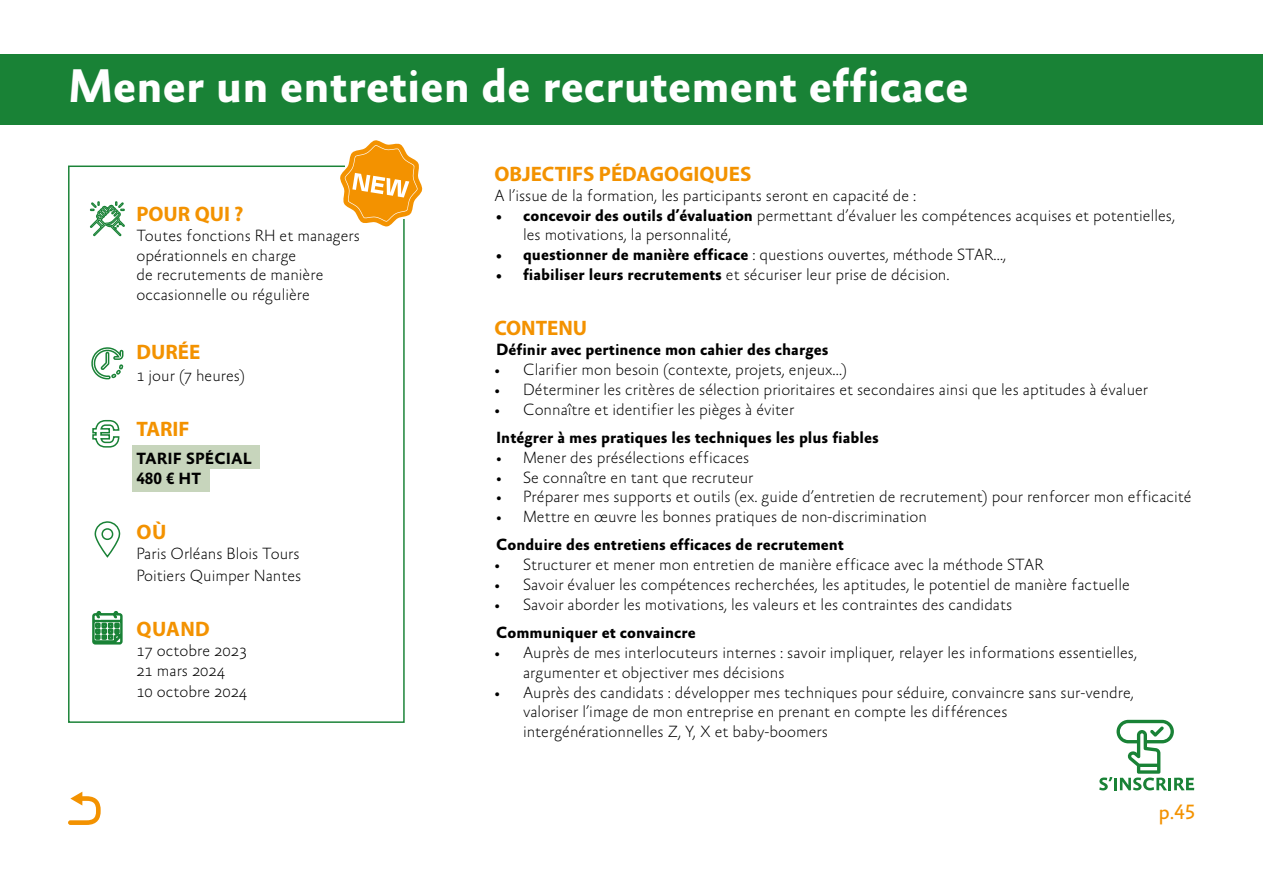
<style>
.page{position:relative;width:1263px;height:893px;background:#fff}
.page>*{position:absolute;margin:0;border:0;box-sizing:border-box;transform-origin:0 0}
.t1{font:700 48px "Absara Sans TF";color:#fff}
.t2{font:700 21px "Myriad Pro";color:#f39200}
.t3{font:21px "Absara Sans TF";color:#f39200}
.t4{font:100 16.5px/19.8px "Absara Sans";color:#000}
.t5{font:700 16.5px/19.8px "Absara Sans TF";color:#000}
.s1{font-family:"Absara Sans TF";font-weight:700}
</style>
<div class="page">
<div style="left:132px;top:446px;width:127px;height:23px;background:#c7d5bc"></div>
<div style="left:132px;top:468px;width:78px;height:24px;background:#c7d5bc"></div>
<svg style="left:1099px;top:720px;width:95px;height:70px"></svg>
<div style="left:0;top:54px;width:1263px;height:71px;background:#198236"></div>
<div style="left:68px;top:166px;width:337px;height:557px;border:2px solid #198236"></div>
<svg style="left:92px;top:419px;width:28px;height:29px"></svg>
<svg style="left:91px;top:347px;width:33px;height:33px"></svg>
<svg style="left:92px;top:611px;width:31px;height:34px"></svg>
<svg style="left:94px;top:521px;width:27px;height:37px"></svg>
<svg style="left:89px;top:201px;width:36px;height:36px"></svg>
<svg style="left:68px;top:792px;width:33px;height:33px"></svg>
<svg style="left:340px;top:140px;width:83px;height:87px"></svg>
<h1 class="t1" style="left:68px;top:61px;width:902px">Mener un entretien de recrutement efficace</h1>
<p class="t2" style="left:136px;top:200px;width:109px">POUR QUI ?</p>
<p class="t4" style="left:136px;top:226px;width:225px">Toutes fonctions RH et managers opérationnels en charge<br>de recrutements de manière occasionnelle ou régulière</p>
<p class="t2" style="left:136px;top:338px;width:65px">DURÉE</p>
<p class="t4" style="left:136px;top:366px;width:110px">1 jour (7 heures)</p>
<p class="t2" style="left:136px;top:415px;width:55px">TARIF</p>
<p class="t5" style="left:136px;top:450px;width:117px">TARIF SPÉCIAL<br>480 € HT</p>
<p class="t2" style="left:137px;top:519px;width:31px">OÙ</p>
<p class="t4" style="left:136px;top:544px;width:167px;line-height:21.6px">Paris Orléans Blois Tours<br>Poitiers Quimper Nantes</p>
<p class="t2" style="left:137px;top:615px;width:75px">QUAND</p>
<p class="t4" style="left:136px;top:641px;width:112px">17 octobre 2023<br>21 mars 2024</p>
<p class="t4" style="left:136px;top:683px;width:112px">10 octobre 2024</p>
<p class="t2" style="left:494px;top:160px;width:259px">OBJECTIFS PÉDAGOGIQUES</p>
<p class="t4" style="left:494px;top:186px;width:423px">A l’issue de la formation, les participants seront en capacité de :</p>
<p class="t4" style="left:523px;top:206px;width:654px;text-indent:-27px"><span class="s1">• concevoir des outils d’évaluation</span> permettant d’évaluer les compétences acquises et potentielles, les motivations, la personnalité,</p>
<p class="t4" style="left:496px;top:246px;width:512px"><span class="s1">• questionner de manière efficace</span> : questions ouvertes, méthode STAR…,</p>
<p class="t4" style="left:496px;top:265px;width:455px"><span class="s1">• fiabiliser leurs recrutements</span> et sécuriser leur prise de décision.</p>
<p class="t2" style="left:494px;top:315px;width:94px">CONTENU</p>
<p class="t5" style="left:496px;top:341px;width:334px">Définir avec pertinence mon cahier des charges</p>
<p class="t4" style="left:494px;top:360px;width:354px">• Clarifier mon besoin (contexte, projets, enjeux…)</p>
<p class="t4" style="left:494px;top:380px;width:655px">• Déterminer les critères de sélection prioritaires et secondaires ainsi que les aptitudes à évaluer</p>
<p class="t4" style="left:494px;top:400px;width:301px">• Connaître et identifier les pièges à éviter</p>
<p class="t5" style="left:496px;top:428px;width:384px">Intégrer à mes pratiques les techniques les plus fiables</p>
<p class="t4" style="left:496px;top:448px;width:255px">• Mener des présélections efficaces</p>
<p class="t4" style="left:496px;top:468px;width:259px">• Se connaître en tant que recruteur</p>
<p class="t4" style="left:496px;top:488px;width:697px">• Préparer mes supports et outils (ex. guide d’entretien de recrutement) pour renforcer mon efficacité</p>
<p class="t4" style="left:496px;top:507px;width:432px">• Mettre en œuvre les bonnes pratiques de non-discrimination</p>
<p class="t5" style="left:496px;top:536px;width:349px">Conduire des entretiens efficaces de recrutement</p>
<p class="t4" style="left:494px;top:556px;width:551px">• Structurer et mener mon entretien de manière efficace avec la méthode STAR</p>
<p class="t4" style="left:494px;top:575px;width:637px">• Savoir évaluer les compétences recherchées, les aptitudes, le potentiel de manière factuelle</p>
<p class="t4" style="left:494px;top:595px;width:519px">• Savoir aborder les motivations, les valeurs et les contraintes des candidats</p>
<p class="t5" style="left:496px;top:623px;width:201px">Communiquer et convaincre</p>
<p class="t4" style="left:523px;top:643px;width:616px;text-indent:-29px">• Auprès de mes interlocuteurs internes : savoir impliquer, relayer les informations essentielles, argumenter et objectiver mes décisions</p>
<p class="t4" style="left:523px;top:683px;width:612px;text-indent:-29px">• Auprès des candidats : développer mes techniques pour séduire, convaincre sans sur-vendre, valoriser l’image de mon entreprise en prenant en compte les différences intergénérationnelles Z, Y, X et baby-boomers</p>
<p class="t3" style="left:1158px;top:801px;width:38px">p.45</p>
</div>
